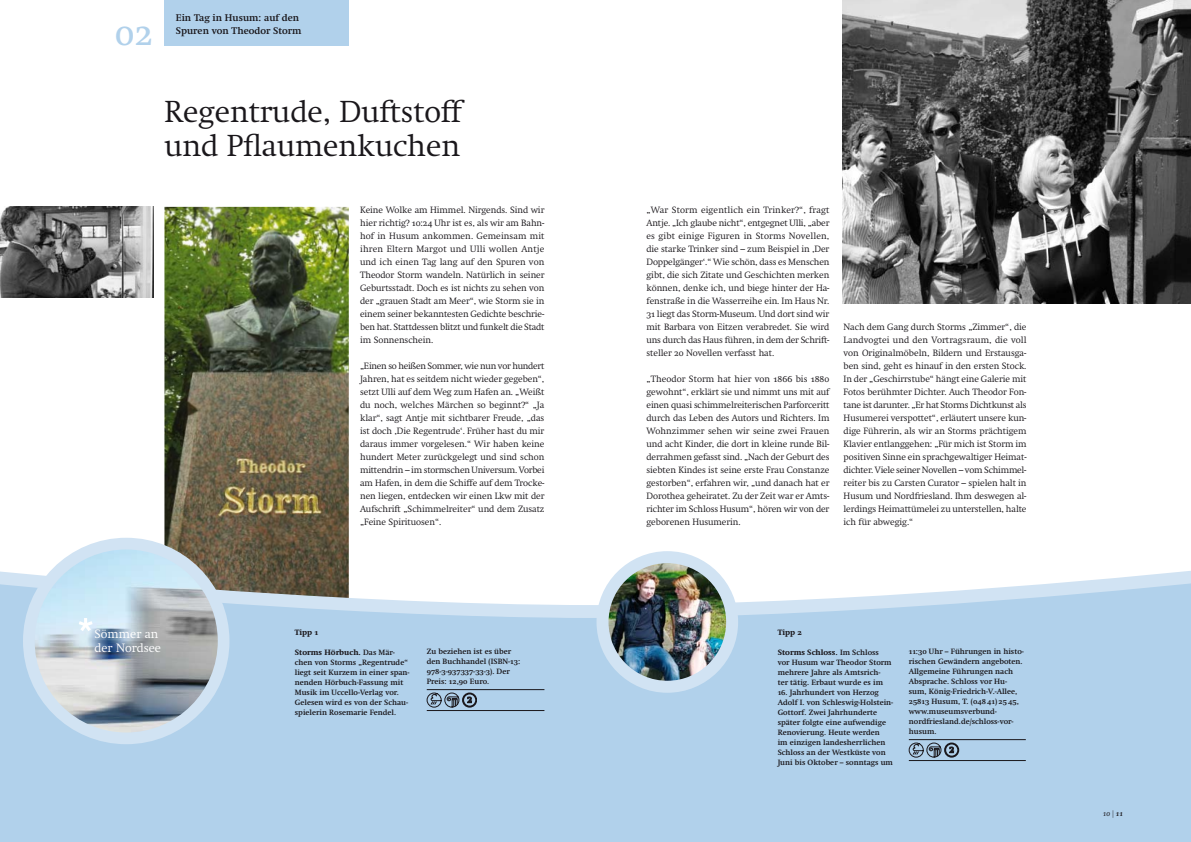
<style>
.page{position:relative;width:1191px;height:842px;background:#fff}
.page>*{position:absolute;margin:0;border:0;box-sizing:border-box;transform-origin:0 0}
.t1{font:36px "Swift SC Os F";color:#b1d1eb}
.t2{font:300 30px/34px "Swift";color:#1a171b}
.t3{font:300 12px/14px "Swift";letter-spacing:.005em;color:#fff}
.t4{font:700 9.5px/13px "Swift";color:#1a171b}
.t5{font:300 9px/13px "Swift";letter-spacing:-.01em;color:#1a171b;text-align:justify}
.t6{font:700 7.5px/10px "Swift";color:#1a171b}
.t7{font:700 7.5px "Swift SC Os F";color:#1a171b}
.t8{font:800 7.5px "Swift";color:#1a171b}
.t9{font:italic 7.5px "Swift SC Os F";color:#1a171b}
.s1{font-family:"Swift Light SC Os F";font-weight:400}
.s2{font-family:"Swift Extrabold SC Os F";font-weight:400}
.s3{font-weight:800}
.s4{font-family:"Swift SC Os F"}
.s5{font-family:"Swift"}
.s6{font-weight:700}
</style>
<div class="page">
<img style="left:164px;top:207px;width:185px;height:363px">
<div style="left:0;top:618px;width:1191px;height:224px;background:#b1d1eb"></div>
<hr style="left:909px;top:739px;width:116px;height:1px;background:#1a171b">
<hr style="left:909px;top:760px;width:116px;height:1px;background:#1a171b">
<svg style="left:909px;top:743px;width:50px;height:14px"></svg>
<hr style="left:427px;top:689px;width:117px;height:1px;background:#1a171b">
<hr style="left:427px;top:710px;width:117px;height:1px;background:#1a171b">
<svg style="left:427px;top:693px;width:50px;height:14px"></svg>
<svg style="left:0;top:570px;width:1191px;height:48px"></svg>
<img style="left:29px;top:544px;width:195px;height:194px;border-radius:97px">
<div style="left:23px;top:538px;width:206px;height:206px;border:12px solid #d1e3f3;border-radius:50%"></div>
<svg style="left:79px;top:618px;width:14px;height:13px"></svg>
<div style="left:164px;top:0;width:185px;height:45px;background:#b1d1eb"></div>
<img style="left:842px;top:0;width:349px;height:304px">
<img style="left:0;top:206px;width:153px;height:91px">
<img style="left:602px;top:557px;width:130px;height:130px;border-radius:65px">
<div style="left:596px;top:551px;width:142px;height:142px;border:12px solid #d1e3f3;border-radius:50%"></div>
<h1 class="t1" style="left:115px;top:12px;width:40px">02</h1>
<p class="t4" style="left:176px;top:12px;width:127px">Ein Tag in Husum: auf den<br>Spuren von Theodor Storm</p>
<h2 class="t2" style="left:164px;top:95px;width:298px">Regentrude, Duftstoff und Pflaumenkuchen</h2>
<p class="t5" style="left:360px;top:203px;width:186px">Keine Wolke am Himmel. Nirgends. Sind wir hier richtig? <span class="s1">10</span>:<span class="s1">24</span> Uhr ist es, als wir am Bahn&shy;hof in Husum ankommen. Gemeinsam mit ihren Eltern Margot und Ulli wollen Antje und ich einen Tag lang auf den Spuren von Theodor Storm wandeln. Natürlich in seiner Geburtsstadt. Doch es ist nichts zu sehen von der „grauen Stadt am Meer“, wie Storm sie in einem seiner bekanntesten Gedichte beschrie&shy;ben hat. Stattdessen blitzt und funkelt die Stadt im Sonnenschein.</p>
<p class="t5" style="left:360px;top:359px;width:186px">„Einen so heißen Sommer, wie nun vor hundert Jahren, hat es seitdem nicht wieder gegeben“, setzt Ulli auf dem Weg zum Hafen an. „Weißt du noch, welches Märchen so beginnt?“ „Ja klar“, sagt Antje mit sichtbarer Freude, „das ist doch ‚Die Regentrude‘. Früher hast du mir daraus immer vorgelesen.“ Wir haben keine hundert Meter zurückgelegt und sind schon mittendrin – im stormschen Universum. Vorbei am Hafen, in dem die Schiffe auf dem Trocke&shy;nen liegen, entdecken wir einen Lkw mit der Aufschrift „Schimmelreiter“ und dem Zusatz „Feine Spirituosen“.</p>
<h3 class="t3" style="left:95px;top:627px;width:68px">Sömmer an der Nordsee</h3>
<p class="t8" style="left:295px;top:628px;width:25px">Tipp <span class="s2">1</span></p>
<p class="t6" style="left:295px;top:647px;width:116px"><span class="s3">Storms Hörbuch.</span> Das Mär&shy;chen von Storms „Regentrude“ liegt seit Kurzem in einer span&shy;nenden Hörbuch-Fassung mit<br>Musik im Uccello-Verlag vor.<br>Gelesen wird es von der Schau&shy;spielerin Rosemarie Fendel.</p>
<p class="t6" style="left:427px;top:647px;width:95px">Zu beziehen ist es über den Buchhandel (ISBN-<span class="s4">13</span>:</p>
<p class="t7" style="left:427px;top:667px;width:84px">978-3-937337-33-3<span class="s5">). Der</span></p>
<p class="t6" style="left:427px;top:677px;width:64px">Preis: <span class="s4">12</span>,<span class="s4">90</span> Euro.</p>
<p class="t5" style="left:646px;top:203px;width:184px">„War Storm eigentlich ein Trinker?“, fragt Antje. „Ich glaube nicht“, entgegnet Ulli, „aber es gibt einige Figuren in Storms Novellen, die starke Trinker sind – zum Beispiel in ‚Der Doppelgänger‘.“ Wie schön, dass es Menschen gibt, die sich Zitate und Geschichten merken können, denke ich, und biege hinter der Ha&shy;fenstraße in die Wasserreihe ein. Im Haus Nr.<br><span class="s1">31</span> liegt das Storm-Museum. Und dort sind wir mit Barbara von Eitzen verabredet. Sie wird uns durch das Haus führen, in dem der Schrift&shy;steller <span class="s1">20</span> Novellen verfasst hat.</p>
<p class="t5" style="left:646px;top:372px;width:184px">„Theodor Storm hat hier von <span class="s1">1866</span> bis <span class="s1">1880 </span>gewohnt“, erklärt sie und nimmt uns mit auf einen quasi schimmelreiterischen Parforceritt durch das Leben des Autors und Richters. Im Wohnzimmer sehen wir seine zwei Frauen und acht Kinder, die dort in kleine runde Bil&shy;derrahmen gefasst sind. „Nach der Geburt des siebten Kindes ist seine erste Frau Constanze gestorben“, erfahren wir, „und danach hat er Dorothea geheiratet. Zu der Zeit war er Amts&shy;richter im Schloss Husum“, hören wir von der geborenen Husumerin.</p>
<p class="t5" style="left:843px;top:320px;width:184px">Nach dem Gang durch Storms „Zimmer“, die Landvogtei und den Vortragsraum, die voll von Originalmöbeln, Bildern und Erstausga&shy;ben sind, geht es hinauf in den ersten Stock.<br>In der „Geschirrstube“ hängt eine Galerie mit Fotos berühmter Dichter. Auch Theodor Fon&shy;tane ist darunter. „Er hat Storms Dichtkunst als Husumerei verspottet“, erläutert unsere kun&shy;dige Führerin, als wir an Storms prächtigem Klavier entlanggehen: „Für mich ist Storm im positiven Sinne ein sprachgewaltiger Heimat&shy;dichter. Viele seiner Novellen – vom Schimmel&shy;reiter bis zu Carsten Curator – spielen halt in Husum und Nordfriesland. Ihm deswegen al&shy;lerdings Heimattümelei zu unterstellen, halte ich für abwegig.“</p>
<p class="t8" style="left:777px;top:628px;width:26px">Tipp <span class="s2">2</span></p>
<p class="t6" style="left:777px;top:647px;width:115px"><span class="s3">Storms Schloss.</span> Im Schloss vor Husum war Theodor Storm mehrere Jahre als Amtsrich&shy;ter tätig. Erbaut wurde es im</p>
<p class="t6" style="left:777px;top:687px;width:117px"><span class="s4">16</span>. Jahrhundert von Herzog<br>Adolf I. von Schleswig-Holstein-<br>Gottorf. Zwei Jahrhunderte später folgte eine aufwendige<br>Renovierung. Heute werden<br>im einzigen landesherrlichen<br>Schloss an der Westküste von<br>Juni bis Oktober – sonntags um</p>
<p class="t6" style="left:909px;top:647px;width:116px"><span class="s4">11:30</span> Uhr – Führungen in histo&shy;rischen Gewändern angeboten.<br>Allgemeine Führungen nach<br>Absprache. Schloss vor Hu&shy;sum, König-Friedrich-V.-Allee,</p>
<p class="t7" style="left:909px;top:697px;width:112px">25813 <span class="s5">Husum, T. (</span>048 41<span class="s5">)</span> 25 45<span class="s5">,</span></p>
<p class="t6" style="left:909px;top:707px;width:106px">www.museumsverbund&shy;nordfriesland.de/schloss-vor&shy;husum.</p>
<p class="t9" style="left:1102px;top:809px;width:22px">10 | <span class="s6">11</span></p>
</div>
